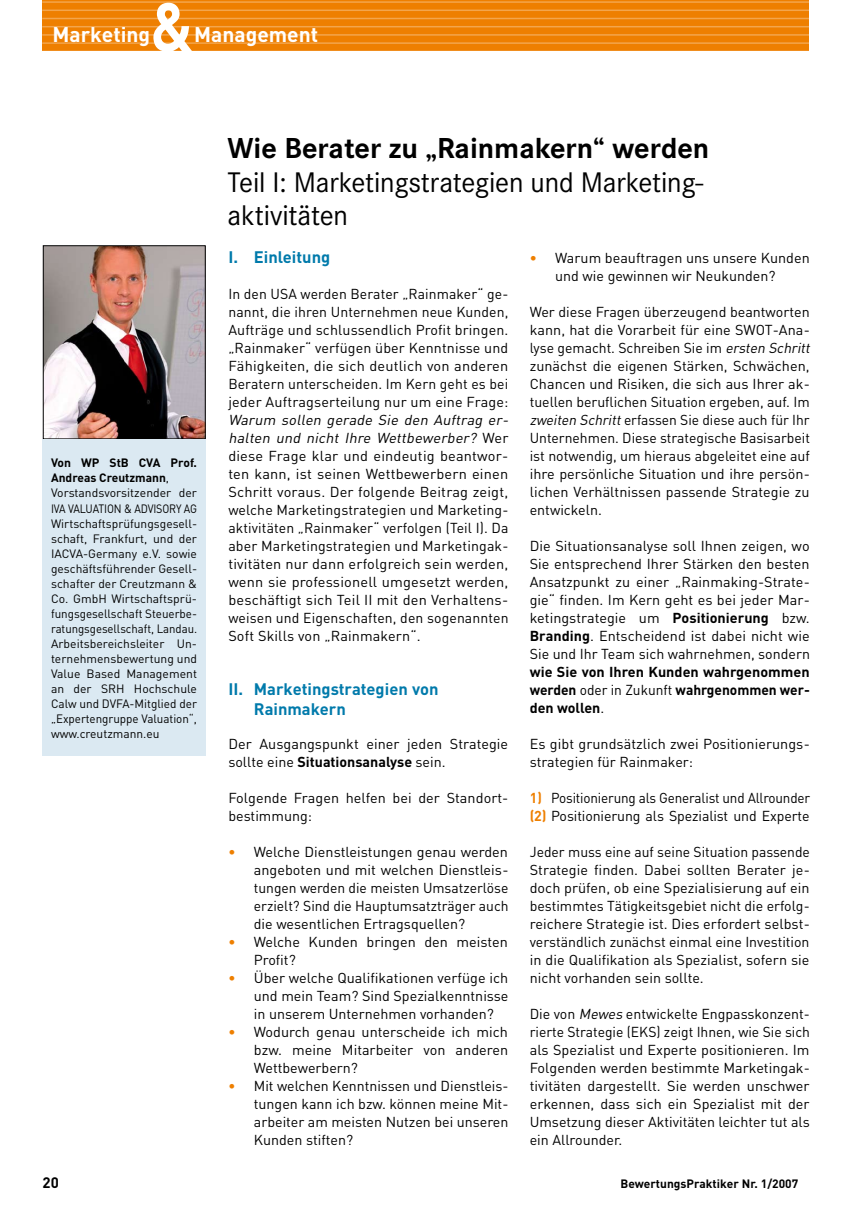
<style>
.page{position:relative;width:851px;height:1221px;background:#fff}
.page>*{position:absolute;margin:0;border:0;box-sizing:border-box;transform-origin:0 0}
.t1{font:700 30px "Corporate S";color:#000}
.t2{font:29.4px/33.8px "Corporate S";letter-spacing:-.005em;color:#000}
.t3{font:700 21px "DIN";color:#fff}
.t4{font:700 16.5px/19.5px "DIN";color:#007aab}
.t5{font:700 15px "DIN";color:#000}
.t6{font:14.25px/18px "DIN";color:#000;text-align:justify}
.t7{font:14.25px/18px "DIN";color:#000;scale:.95 1}
.t8{font:700 14.25px/18px "DIN";color:#000;text-align:justify}
.t9{font:12px/15px "DIN";color:#000}
.t10{font:700 12px "DIN";color:#000}
.s1{font-weight:700}
.s2{font-style:italic}
.s3{font-weight:700;color:#ee7f00}
.s4{font-weight:400}
</style>
<div class="page">
<div style="left:43px;top:0;width:765px;height:51px;background:#ee7f00"></div>
<hr style="left:42px;top:1px;width:808px;height:2px;background:#fff">
<hr style="left:42px;top:10px;width:808px;height:1px;background:#fff">
<hr style="left:42px;top:18px;width:808px;height:1px;background:#fff">
<hr style="left:42px;top:26px;width:808px;height:1px;background:#fff">
<hr style="left:42px;top:34px;width:808px;height:2px;background:#fff">
<hr style="left:42px;top:42px;width:808px;height:2px;background:#fff">
<svg style="left:153px;top:3px;width:39px;height:48px"></svg>
<img style="left:45px;top:247px;width:159px;height:190px">
<div style="left:43px;top:245px;width:163px;height:194px;border:1px solid #000"></div>
<div style="left:43px;top:439px;width:163px;height:316px;background:#dbe9f2"></div>
<h3 class="t3" style="left:52px;top:20px;width:84px">Beiträge</h3>
<h3 class="t3" style="left:52px;top:20px;width:99px">Marketing</h3>
<h3 class="t3" style="left:194px;top:20px;width:125px">Management</h3>
<p class="t9" style="left:51px;top:455px;width:148px"><span class="s1">Von WP StB CVA Prof.<br>Andreas Creutzmann</span>,<br>Vorstandsvorsitzender der<br>IVA VALUATION &amp; ADVISORY AG<br>Wirtschaftsprüfungsgesell&shy;schaft, Frankfurt, und der<br>IACVA-Germany e.V. sowie geschäftsführender Gesell&shy;schafter der Creutzmann &amp;<br>Co. GmbH Wirtschaftsprü&shy;fungsgesellschaft Steuerbe&shy;ratungsgesellschaft, Landau.<br>Arbeitsbereichsleiter Un&shy;ternehmensbewertung und<br>Value Based Management an der SRH Hochschule<br>Calw und DVFA-Mitglied der „Expertengruppe Valuation“, www.creutzmann.eu</p>
<h1 class="t1" style="left:227px;top:131px;width:483px">Wie Berater zu „Rainmakern“ werden</h1>
<h2 class="t2" style="left:227px;top:165px;width:476px">Teil I: Marketingstrategien und Marketing&shy;aktivitäten</h2>
<p class="t4" style="left:228px;top:246px;width:103px">I. Einleitung</p>
<p class="t6" style="left:228px;top:284px;width:282px">In den USA werden Berater „Rainmaker“ ge&shy;nannt, die ihren Unternehmen neue Kunden, Aufträge und schlussendlich Profit bringen. „Rainmaker“ verfügen über Kenntnisse und Fähigkeiten, die sich deutlich von anderen Beratern unterscheiden. Im Kern geht es bei jeder Auftragserteilung nur um eine Frage:</p>
<p class="t6" style="left:228px;top:410px;width:284px;text-align:left"><span class="s2">Warum sollen gerade Sie den Auftrag er&shy;halten und nicht Ihre Wettbewerber?</span> We r diese Frage klar und eindeutig beantwor&shy;ten kann, ist seinen Wettbewerbern einen Schritt voraus. Der folgende Beitrag zeigt, welche Marketingstrategien und Marketing&shy;aktivitäten „Rainmaker“ verfolgen (Teil I). Da aber Marketingstrategien und Marketingak&shy;tivitäten nur dann erfolgreich sein werden, wenn sie professionell umgesetzt werden, beschäftigt sich Teil II mit den Verhaltens&shy;weisen und Eigenschaften, den sogenannten Soft Skills von „Rainmakern“.</p>
<p class="t4" style="left:254px;top:678px;width:186px;text-indent:-26px">II. Marketingstrategien von<br>Rainmakern</p>
<p class="t6" style="left:228px;top:734px;width:281px">Der Ausgangspunkt einer jeden Strategie sollte eine <span class="s1">Situationsanalyse</span> sein.</p>
<p class="t6" style="left:228px;top:788px;width:281px">Folgende Fragen helfen bei der Stand-ort&shy;bestimmung:</p>
<p class="t6" style="left:254px;top:842px;width:256px;text-indent:-26px"><span class="s3">•</span> Welche Dienstleistungen genau werden angeboten und mit welchen Dienstleis&shy;tungen werden die meisten Umsatzerlöse erzielt? Sind die Hauptumsatzträger auch die wesentlichen Ertragsquellen?</p>
<p class="t6" style="left:254px;top:932px;width:256px;text-indent:-26px"><span class="s3">•</span> Welche Kunden bringen den meisten<br>Profit?</p>
<p class="t6" style="left:254px;top:968px;width:256px;text-indent:-26px"><span class="s3">•</span> Über welche Qualifikationen verfüge ich und mein Team? Sind Spezialkenntnisse in unserem Unternehmen vorhanden?</p>
<p class="t6" style="left:254px;top:1022px;width:256px;text-indent:-26px"><span class="s3">•</span> Wodurch genau unterscheide ich mich bzw. meine Mitarbeiter von anderen Wettbewerbern?</p>
<p class="t6" style="left:254px;top:1076px;width:256px;text-indent:-26px"><span class="s3">•</span> Mit welchen Kenntnissen und Dienstleis&shy;tungen kann ich bzw. können meine Mit&shy;arbeiter am meisten Nutzen bei unseren Kunden stiften?</p>
<p class="t6" style="left:555px;top:248px;width:256px;text-indent:-26px"><span class="s3">•</span> Warum beauftragen uns unsere Kunden und wie gewinnen wir Neukunden?</p>
<p class="t6" style="left:529px;top:302px;width:284px;text-align:left">Wer diese Fragen überzeugend beantworten kann, hat die Vorarbeit für eine SWOT-Ana&shy;lyse gemacht. Schreiben Sie im <span class="s2">ersten Schritt </span>zunächst die eigenen Stärken, Schwächen, Chancen und Risiken, die sich aus Ihrer ak&shy;tuellen beruflichen Situation ergeben, auf. Im <span class="s2">zweiten Schritt</span>erfassen Sie diese auch für Ihr Unternehmen. Diese strategische Basisarbeit ist notwendig, um hieraus abgeleitet eine auf ihre persönliche Situation und ihre persön&shy;lichen Verhältnissen passende Strategie zu entwickeln.</p>
<p class="t6" style="left:529px;top:536px;width:282px">Die Situationsanalyse soll Ihnen zeigen, wo Sie entsprechend Ihrer Stärken den besten Ansatzpunkt zu einer „Rainmaking-Strate&shy;gie“ finden. Im Kern geht es bei jeder Mar&shy;ketingstrategie um <span class="s1">Positionierung</span> bzw.<br><span class="s1">Branding</span>. Entscheidend ist dabei nicht wie Sie und Ihr Team sich wahrnehmen, sondern</p>
<p class="t8" style="left:529px;top:662px;width:281px">wie Sie von Ihren Kunden wahrgenommen werden <span class="s4">oder in Zukunft</span> wahrgenommen wer&shy;den wollen<span class="s4">.</span></p>
<p class="t6" style="left:529px;top:734px;width:281px">Es gibt grundsätzlich zwei Positionierungs&shy;strategien für Rainmaker:</p>
<p class="t7" style="left:529px;top:788px;width:296px"><span class="s3">1)</span> Positionierung als Generalist und Allrounder <span class="s3">(2)</span> Positionierung als Spezialist und Experte</p>
<p class="t6" style="left:529px;top:842px;width:282px">Jeder muss eine auf seine Situation passende Strategie finden. Dabei sollten Berater je&shy;doch prüfen, ob eine Spezialisierung auf ein bestimmtes Tätigkeitsgebiet nicht die erfolg&shy;reichere Strategie ist. Dies erfordert selbst&shy;verständlich zunächst einmal eine Investition in die Qualifikation als Spezialist, sofern sie nicht vorhanden sein sollte.</p>
<p class="t6" style="left:529px;top:1004px;width:282px">Die von <span class="s2">Mewes</span> entwickelte Engpasskonzent&shy;rierte Strategie (EKS) zeigt Ihnen, wie Sie sich als Spezialist und Experte positionieren. Im Folgenden werden bestimmte Marketingak&shy;tivitäten dargestellt. Sie werden unschwer erkennen, dass sich ein Spezialist mit der Umsetzung dieser Aktivitäten leichter tut als ein Allrounder.</p>
<p class="t5" style="left:43px;top:1172px;width:18px">20</p>
<p class="t10" style="left:620px;top:1175px;width:179px">BewertungsPraktiker Nr. 1/2007</p>
</div>
